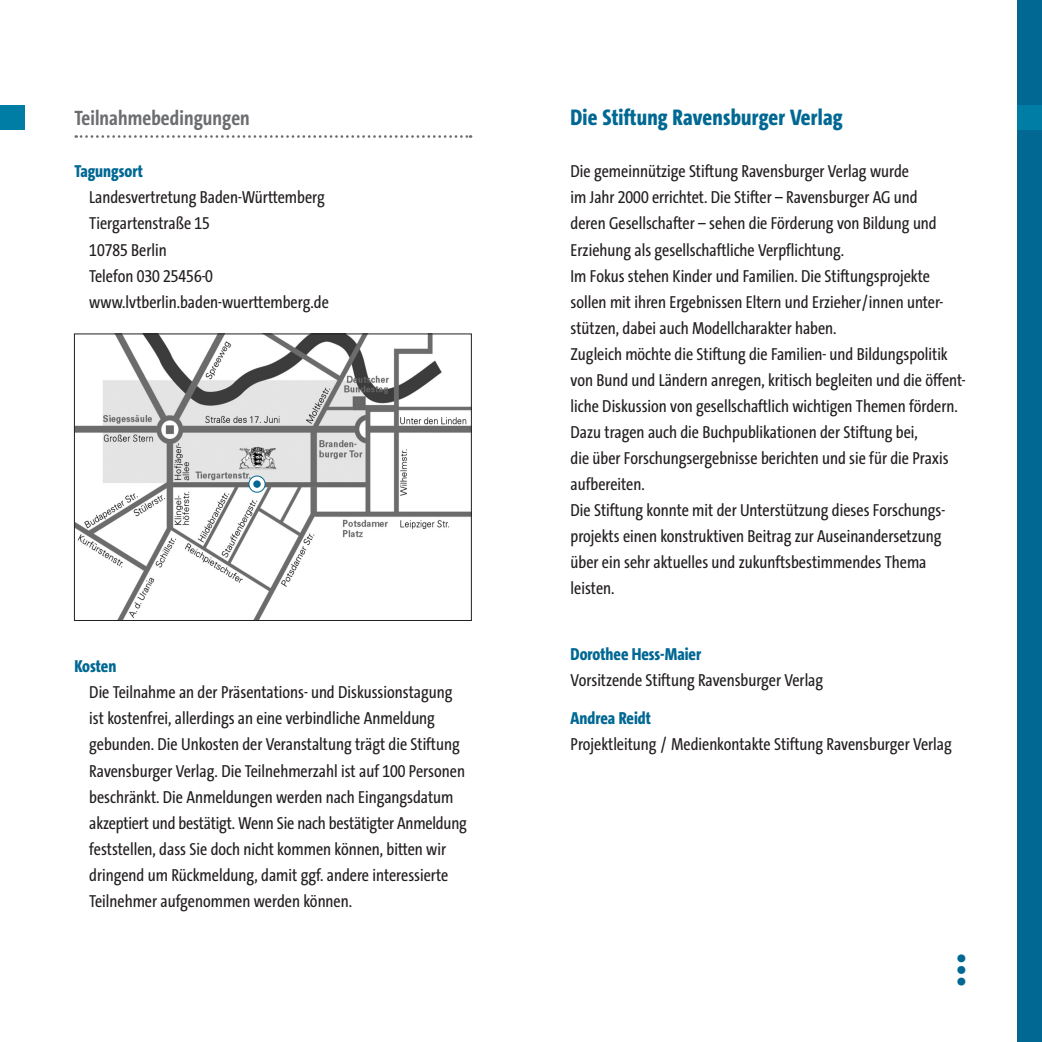
<style>
.page{position:relative;width:1042px;height:1042px;background:#fff}
.page>*{position:absolute;margin:0;border:0;box-sizing:border-box;transform-origin:0 0}
.Lauftext{font:42px "The Sans Extra Bold Expert";color:#006893}
.Headline{font:800 22.75px "The Sans Cd TF8";letter-spacing:.01em;color:#006893}
.Subhead_Linie{font:700 21px "The Sans Cd TF7";letter-spacing:.005em;color:#6c6d70}
.Lauftext-2{font:17.5px/26.1px "The Sans Cd TF5";color:#231f20}
.Lauftext_Einzug_MIT{font:17.5px/26.1px "The Sans Cd TF5";color:#231f20}
.Lauftext-3{font:800 17.5px "The Sans Cd TF8";color:#006893}
.s1{font-family:"The Sans Cd TF8";font-weight:800;color:#006893}
</style>
<div class="page">
<svg style="left:76px;top:135px;width:395px;height:3px"></svg>
<img style="left:76px;top:336px;width:394px;height:283px">
<div style="left:74px;top:334px;width:398px;height:287px;border:1px solid #231f20"></div>
<div style="left:0;top:105px;width:25px;height:25px;background:#007da5"></div>
<div style="left:1017px;top:0;width:25px;height:1042px;background:#006893"></div>
<div style="left:1017px;top:105px;width:25px;height:25px;background:#007da5"></div>
<svg style="left:249px;top:476px;width:16px;height:16px"></svg>
<div style="left:248px;top:475px;width:18px;height:18px;border:1px solid #006893;border-radius:50%"></div>
<div style="left:253px;top:480px;width:8px;height:8px;background:#006893;border-radius:50%"></div>
<p class="Subhead_Linie" style="left:74px;top:108px;width:177px">Teilnahmebedingungen</p>
<p class="Lauftext_Einzug_MIT" style="left:89px;top:159px;width:237px;text-indent:-15px"><span class="s1">Tagungsort<br></span>Landesvertretung Baden-Württemberg<br>Tiergartenstraße 15</p>
<p class="Lauftext_Einzug_MIT" style="left:89px;top:237px;width:79px">10785 Berlin</p>
<p class="Lauftext_Einzug_MIT" style="left:89px;top:264px;width:125px">Telefon 030 25456-0</p>
<p class="Lauftext_Einzug_MIT" style="left:89px;top:290px;width:241px">www.lvtberlin.baden-wuerttemberg.de</p>
<p class="Lauftext_Einzug_MIT" style="left:89px;top:654px;width:379px;text-indent:-15px"><span class="s1">Kosten<br></span>Die Teilnahme an der Präsentations- und Diskussionstagung ist kostenfrei, allerdings an eine verbindliche Anmeldung gebunden. Die Unkosten der Veranstaltung trägt die Stiftung Ravensburger Verlag. Die Teilnehmerzahl ist auf 100 Personen beschränkt. Die Anmeldungen werden nach Eingangsdatum akzeptiert und bestätigt. Wenn Sie nach bestätigter Anmeldung feststellen, dass Sie doch nicht kommen können, bitten wir dringend um Rückmeldung, damit ggf. andere interessierte Teilnehmer aufgenommen werden können.</p>
<p class="Headline" style="left:570px;top:106px;width:274px">Die Stiftung Ravensburger Verlag</p>
<p class="Lauftext-2" style="left:570px;top:159px;width:396px">Die gemeinnützige Stiftung Ravensburger Verlag wurde<br>im Jahr 2000 errichtet. Die Stifter – Ravensburger AG und<br>deren Gesellschafter – sehen die Förderung von Bildung und Erziehung als gesellschaftliche Verpflichtung.<br>Im Fokus stehen Kinder und Familien. Die Stiftungsprojekte sollen mit ihren Ergebnissen Eltern und Erzieher/innen unter&shy;stützen, dabei auch Modellcharakter haben.<br>Zugleich möchte die Stiftung die Familien- und Bildungspolitik von Bund und Ländern anregen, kritisch begleiten und die öffent&shy;liche Diskussion von gesellschaftlich wichtigen Themen fördern.<br>Dazu tragen auch die Buchpublikationen der Stiftung bei,<br>die über Forschungsergebnisse berichten und sie für die Praxis aufbereiten.</p>
<p class="Lauftext-2" style="left:570px;top:498px;width:375px">Die Stiftung konnte mit der Unterstützung dieses Forschungs&shy;projekts einen konstruktiven Beitrag zur Auseinandersetzung über ein sehr aktuelles und zukunftsbestimmendes Thema leisten.</p>
<p class="Lauftext-3" style="left:570px;top:645px;width:132px">Dorothee Hess-Maier</p>
<p class="Lauftext-2" style="left:570px;top:668px;width:254px">Vorsitzende Stiftung Ravensburger Verlag</p>
<p class="Lauftext-2" style="left:570px;top:706px;width:383px"><span class="s1">Andrea Reidt<br></span>Projektleitung / Medienkontakte Stiftung Ravensburger Verlag</p>
<p class="Lauftext" style="left:955px;top:935px;width:14px">Ä</p>
</div>
